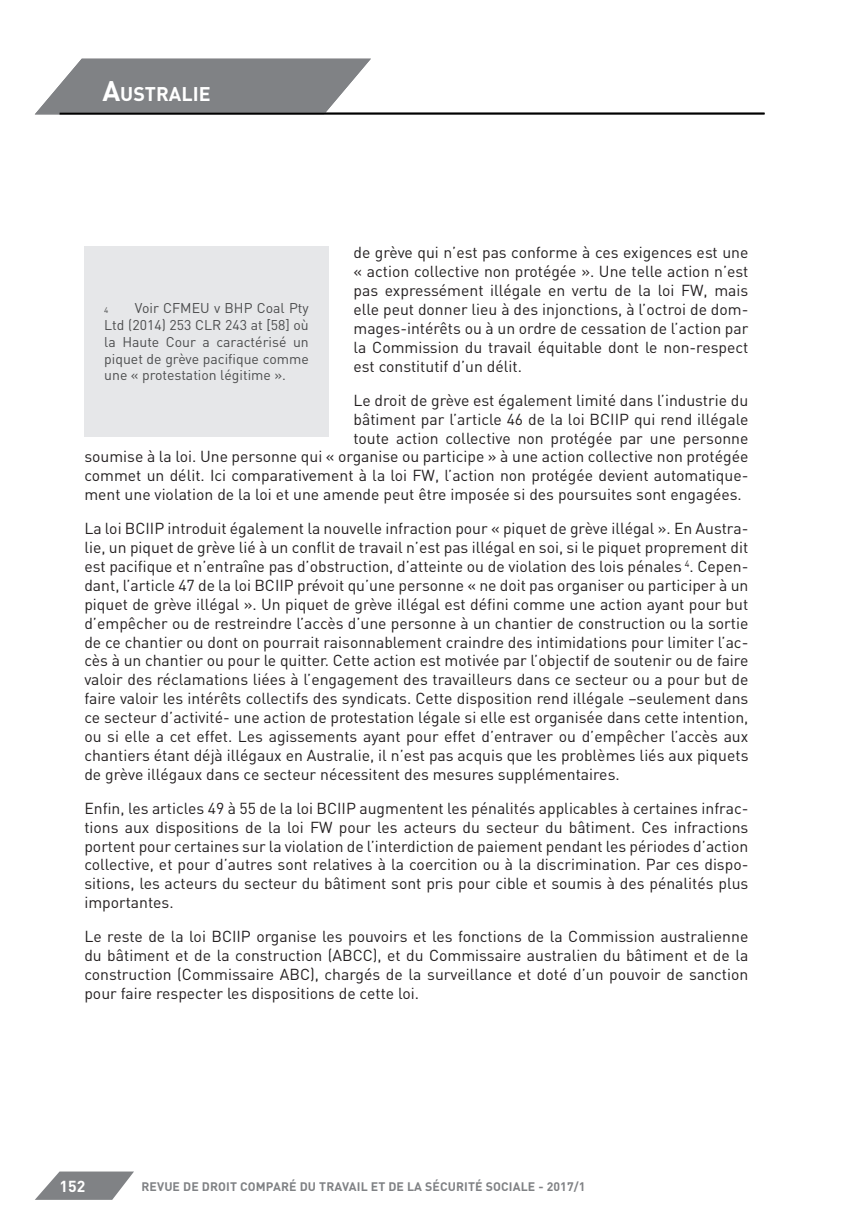
<style>
.page{position:relative;width:844px;height:1216px;background:#fff}
.page>*{position:absolute;margin:0;border:0;box-sizing:border-box;transform-origin:0 0}
.t1{font:700 28px "DIN";color:#fff}
.t2{font:700 19.6px "DIN";color:#fff}
.t3{font:15.75px/18.9px "DIN";color:#231f20;text-align:justify}
.t4{font:700 15.75px "DIN";color:#fff}
.t5{font:14px/16.8px "DIN";color:#4b4c4d;text-align:justify}
.t6{font:700 12.25px "DIN";letter-spacing:.01em;color:#808285}
.t7{font:8.05px "DIN";color:#4b4c4d}
.s1{font-size:28px}
.s2{font-size:19.6px}
</style>
<div class="page">
<svg style="left:35px;top:1171px;width:99px;height:28px"></svg>
<svg style="left:35px;top:59px;width:336px;height:55px;background:#909294"></svg>
<hr style="left:60px;top:113px;width:704px;height:1px;background:#000">
<div style="left:84px;top:246px;width:244px;height:190px;background:#e6e7e9"></div>
<p class="t2" style="left:102px;top:81px;width:110px"><span class="s1">A</span>USTRALIE</p>
<h1 class="t1" style="left:106px;top:72px;width:95px">A<span class="s2">LGÉ</span>.....</h1>
<p class="t3" style="left:353px;top:243px;width:396px">de grève qui n’est pas conforme à ces exigences est une « action collective non protégée ». Une telle action n’est pas expressément illégale en vertu de la loi FW, mais elle peut donner lieu à des injonctions, à l’octroi de dom&shy;mages-intérêts ou à un ordre de cessation de l’action par la Commission du travail équitable dont le non-respect est constitutif d’un délit.</p>
<p class="t3" style="left:353px;top:390px;width:396px">Le droit de grève est également limité dans l’industrie du</p>
<p class="t3" style="left:353px;top:409px;width:396px">bâtiment par l’article 46 de la loi BCIIP qui rend illégale</p>
<p class="t3" style="left:353px;top:428px;width:396px">toute action collective non protégée par une personne</p>
<p class="t3" style="left:84px;top:447px;width:665px">soumise à la loi. Une personne qui « organise ou participe » à une action collective non protégée</p>
<p class="t3" style="left:84px;top:466px;width:665px">commet un délit. Ici comparativement à la loi FW, l’action non protégée devient automatique-</p>
<p class="t3" style="left:84px;top:485px;width:658px">ment une violation de la loi et une amende peut être imposée si des poursuites sont engagées.</p>
<p class="t3" style="left:84px;top:518px;width:665px">La loi BCIIP introduit également la nouvelle infraction pour « piquet de grève illégal ». En Austra&shy;lie, un piquet de grève lié à un conflit de travail n’est pas illégal en soi, si le piquet proprement dit est pacifique et n’entraîne pas d’obstruction, d’atteinte ou de violation des lois pénales <sup>4</sup>. Cepen&shy;dant, l’article 47 de la loi BCIIP prévoit qu’une personne « ne doit pas organiser ou participer à un piquet de grève illégal ». Un piquet de grève illégal est défini comme une action ayant pour but d’empêcher ou de restreindre l’accès d’une personne à un chantier de construction ou la sortie de ce chantier ou dont on pourrait raisonnablement craindre des intimidations pour limiter l’ac&shy;cès à un chantier ou pour le quitter. Cette action est motivée par l’objectif de soutenir ou de faire valoir des réclamations liées à l’engagement des travailleurs dans ce secteur ou a pour but de faire valoir les intérêts collectifs des syndicats. Cette disposition rend illégale –seulement dans ce secteur d’activité- une action de protestation légale si elle est organisée dans cette intention, ou si elle a cet effet. Les agissements ayant pour effet d’entraver ou d’empêcher l’accès aux chantiers étant déjà illégaux en Australie, il n’est pas acquis que les problèmes liés aux piquets de grève illégaux dans ce secteur nécessitent des mesures supplémentaires.</p>
<p class="t3" style="left:84px;top:798px;width:665px">Enfin, les articles 49 à 55 de la loi BCIIP augmentent les pénalités applicables à certaines infrac&shy;tions aux dispositions de la loi FW pour les acteurs du secteur du bâtiment. Ces infractions portent pour certaines sur la violation de l’interdiction de paiement pendant les périodes d’action collective, et pour d’autres sont relatives à la coercition ou à la discrimination. Par ces dispo&shy;sitions, les acteurs du secteur du bâtiment sont pris pour cible et soumis à des pénalités plus importantes.</p>
<p class="t3" style="left:84px;top:926px;width:665px">Le reste de la loi BCIIP organise les pouvoirs et les fonctions de la Commission australienne du bâtiment et de la construction (ABCC), et du Commissaire australien du bâtiment et de la construction (Commissaire ABC), chargés de la surveillance et doté d’un pouvoir de sanction pour faire respecter les dispositions de cette loi.</p>
<p class="t5" style="left:104px;top:299px;width:206px;text-indent:31px">Voir CFMEU v BHP Coal Pty Ltd (2014) 253 CLR 243 at [58] où la Haute Cour a caractérisé un piquet de grève pacifique comme une « protestation légitime ».</p>
<p class="t7" style="left:104px;top:305px;width:6px">4</p>
<p class="t4" style="left:60px;top:1176px;width:27px">152</p>
<p class="t6" style="left:141px;top:1178px;width:445px">REVUE DE DROIT COMPARÉ DU TRAVAIL ET DE LA SÉCURITÉ SOCIALE - 2017/1</p>
</div>
